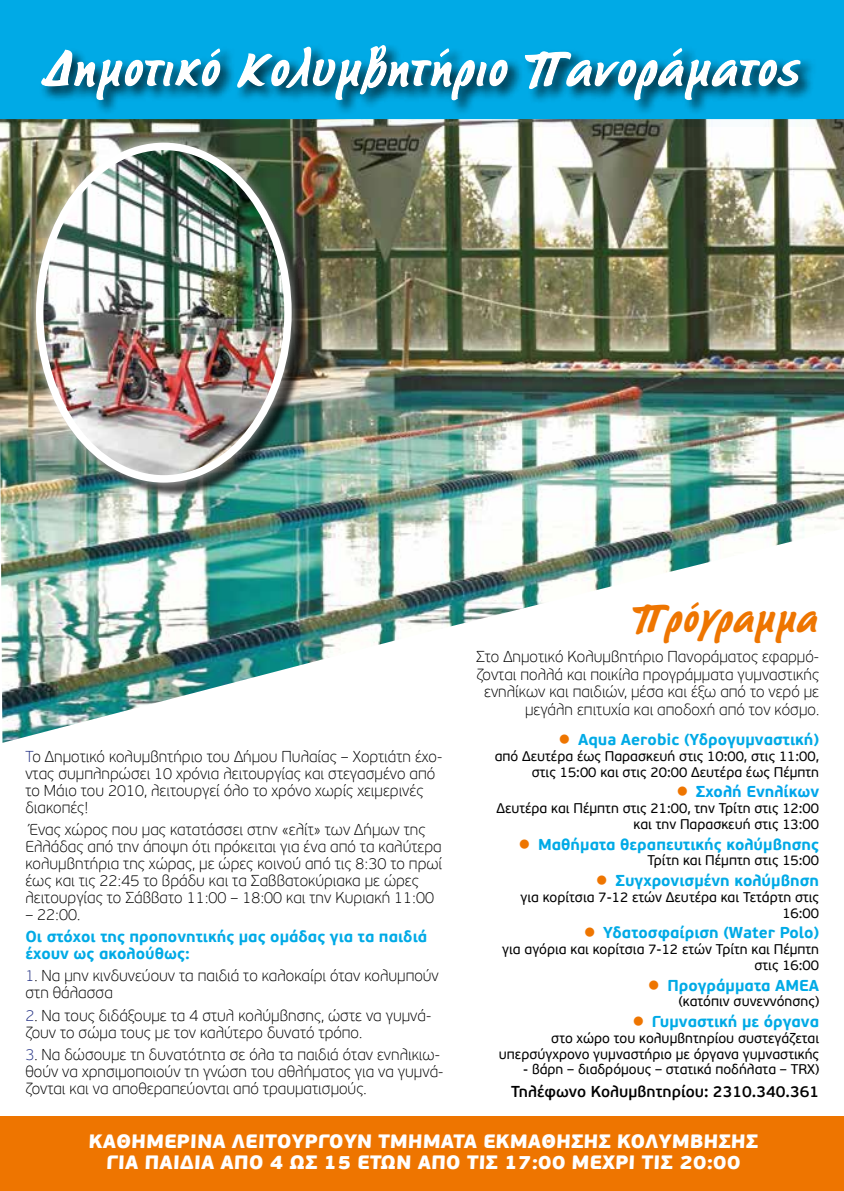
<style>
.page{position:relative;width:844px;height:1191px;background:#fff}
.page>*{position:absolute;margin:0;border:0;box-sizing:border-box;transform-origin:0 0}
.t1{font:50.75px "AG Casuals P";letter-spacing:-.02em;color:#fff}
.t2{font:40.25px "AG Casuals P";letter-spacing:-.04em;color:#ee7500}
.t3{font:italic 900 19.25px/21px "PF Beau Sans Pro";color:#fff;text-align:center;scale:1.06 1}
.t4{font:100 15.75px/17px "PF Beau Sans Pro";color:#000}
.t5{font:700 15.75px/17px "PF Beau Sans Pro";color:#00aae6}
.t6{font:600 15.75px "PF Beau Sans Pro";color:#000}
.t7{font:700 15.75px "PF Beau Sans Pro";color:#00a6eb}
.t8{font:14px/15.8px "PF Beau Sans Pro";color:#000;text-align:right}
.s1{font-family:"Verdana";font-weight:400;font-size:21px;color:#ee7500}
.s2{color:#243285}
</style>
<div class="page">
<div style="left:0;top:0;width:843px;height:126px;background:#00aae6"></div>
<div style="left:0;top:1116px;width:843px;height:75px;background:#ee7500"></div>
<div style="left:31px;top:39px;width:812px;height:77px;background:#fff;opacity:.75"></div>
<img style="left:0;top:119px;width:843px;height:624px">
<div style="left:41px;top:148px;width:266px;height:350px;background:#000;opacity:.75"></div>
<div style="left:25px;top:132px;width:277px;height:361px;background:#fff;opacity:.75"></div>
<img style="left:40px;top:146px;width:248px;height:333px">
<div style="left:36px;top:143px;width:255px;height:339px;border:7px solid #fff;border-radius:50%"></div>
<h1 class="t1" style="left:41px;top:40px;width:763px">Δημοτικό Κολυμβητήριο Πανοράματος</h1>
<h2 class="t2" style="left:632px;top:595px;width:188px">Πρόγραμμα</h2>
<p class="t4" style="left:476px;top:648px;width:344px;line-height:17.5px;text-align:right">Στο Δημοτικό Κολυμβητήριο Πανοράματος εφαρμό&shy;ζονται πολλά και ποικίλα προγράμματα γυμναστικής ενηλίκων και παιδιών, μέσα και έξω από το νερό με μεγάλη επιτυχία και αποδοχή από τον κόσμο.</p>
<p class="t5" style="left:558px;top:731px;width:262px"><span class="s1">●</span> Aqua Aerobic (Υδρογυμναστική)</p>
<p class="t8" style="left:494px;top:748px;width:326px">από Δευτέρα έως Παρασκευή στις 10:00, στις 11:00, στις 15:00 και στις 20:00 Δευτέρα έως Πέμπτη</p>
<p class="t7" style="left:675px;top:782px;width:145px"><span class="s1">●</span> Σχολή Ενηλίκων</p>
<p class="t8" style="left:496px;top:801px;width:324px">Δευτέρα και Πέμπτη στις 21:00, την Τρίτη στις 12:00 και την Παρασκευή στις 13:00</p>
<p class="t5" style="left:518px;top:836px;width:302px"><span class="s1">●</span> Μαθήματα θεραπευτικής κολύμβησης</p>
<p class="t8" style="left:647px;top:853px;width:173px">Τρίτη και Πέμπτη στις 15:00</p>
<p class="t5" style="left:595px;top:872px;width:225px"><span class="s1">●</span> Συγχρονισμένη κολύμβηση</p>
<p class="t8" style="left:520px;top:889px;width:300px">για κορίτσια 7-12 ετών Δευτέρα και Τετάρτη στις<br>16:00</p>
<p class="t5" style="left:583px;top:924px;width:237px"><span class="s1">●</span> Υδατοσφαίριση (Water Polo)</p>
<p class="t8" style="left:502px;top:941px;width:318px">για αγόρια και κορίτσια 7-12 ετών Τρίτη και Πέμπτη στις 16:00</p>
<p class="t5" style="left:647px;top:977px;width:173px"><span class="s1">●</span> Προγράμματα ΑΜΕΑ</p>
<p class="t8" style="left:678px;top:994px;width:142px">(κατόπιν συνεννόησης)</p>
<p class="t5" style="left:632px;top:1013px;width:188px"><span class="s1">●</span> Γυμναστική με όργανα</p>
<p class="t8" style="left:498px;top:1030px;width:322px">στο χώρο του κολυμβητηρίου συστεγάζεται υπερσύγχρονο γυμναστήριο με όργανα γυμναστικής</p>
<p class="t8" style="left:523px;top:1062px;width:297px">- βάρη – διαδρόμους – στατικά ποδήλατα – TRX)</p>
<p class="t6" style="left:511px;top:1082px;width:309px">Τηλέφωνο Κολυμβητηρίου: 2310.340.361</p>
<p class="t4" style="left:25px;top:748px;width:418px"><span class="s2">Τ</span>ο Δημοτικό κολυμβητήριο του Δήμου Πυλαίας – Χορτιάτη έχο&shy;ντας συμπληρώσει 10 χρόνια λειτουργίας και στεγασμένο από το Μάιο του 2010, λειτουργεί όλο το χρόνο χωρίς χειμερινές διακοπές!</p>
<p class="t4" style="left:25px;top:821px;width:418px">Ένας χώρος που μας κατατάσσει στην «ελίτ» των Δήμων της Ελλάδας από την άποψη ότι πρόκειται για ένα από τα καλύτερα κολυμβητήρια της χώρας, με ώρες κοινού από τις 8:30 το πρωί έως και τις 22:45 το βράδυ και τα Σαββατοκύριακα με ώρες λειτουργίας το Σάββατο 11:00 – 18:00 και την Κυριακή 11:00</p>
<p class="t4" style="left:25px;top:906px;width:56px">– 22:00.</p>
<p class="t5" style="left:25px;top:928px;width:403px">Οι στόχοι της προπονητικής μας ομάδας για τα παιδιά έχουν ως ακολούθως:</p>
<p class="t4" style="left:25px;top:967px;width:415px"><span class="s2">1</span>. Να μην κινδυνεύουν τα παιδιά το καλοκαίρι όταν κολυμπούν στη θάλασσα</p>
<p class="t4" style="left:25px;top:1006px;width:407px"><span class="s2">2</span>. Να τους διδάξουμε τα 4 στυλ κολύμβησης, ώστε να γυμνά&shy;ζουν το σώμα τους με τον καλύτερο δυνατό τρόπο.</p>
<p class="t4" style="left:25px;top:1045px;width:419px"><span class="s2">3</span>. Να δώσουμε τη δυνατότητα σε όλα τα παιδιά όταν ενηλικιω&shy;θούν να χρησιμοποιούν τη γνώση του αθλήματος για να γυμνά&shy;ζονται και να αποθεραπεύονται από τραυματισμούς.</p>
<p class="t3" style="left:89px;top:1130px;width:633px">ΚΑΘΗΜΕΡΙΝΑ ΛΕΙΤΟΥΡΓΟΥΝ ΤΜΗΜΑΤΑ ΕΚΜΑΘΗΣΗΣ ΚΟΛΥΜΒΗΣΗΣ<br>ΓΙΑ ΠΑΙΔΙΑ ΑΠΟ 4 ΩΣ 15 ΕΤΩΝ ΑΠΟ ΤΙΣ 17:00 ΜΕΧΡΙ ΤΙΣ 20:00</p>
</div>
